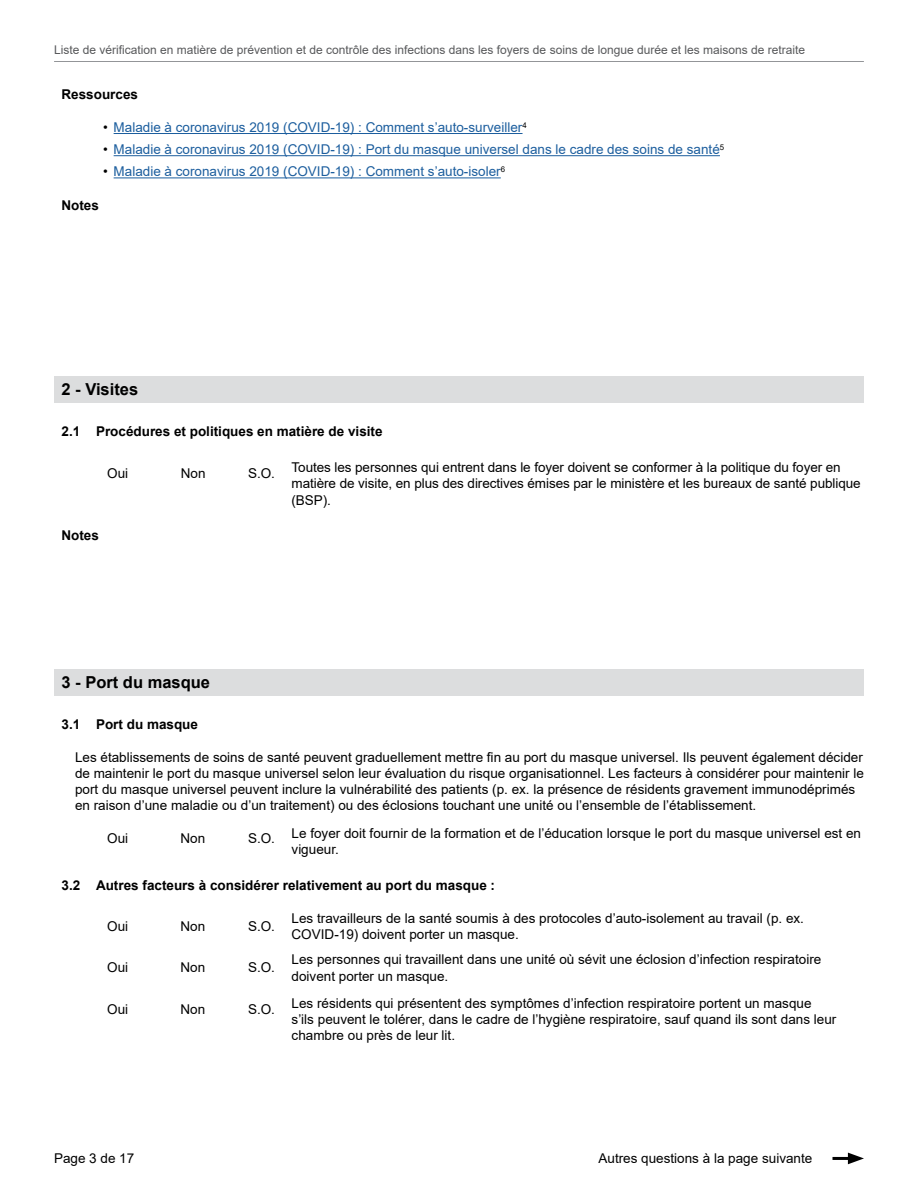
<style>
.page{position:relative;width:918px;height:1188px;background:#fff}
.page>*{position:absolute;margin:0;border:0;box-sizing:border-box;transform-origin:0 0}
.Heading_2_-_Number_list{font:700 16.5px "Dsspsq Arial";color:#000}
.Heading_2_-_Number_list-2{font:700 16.5px "Cfvkrg Arial";color:#000}
.Body_Text{font:13.5px/16.2px "Kdpddn Arial";color:#000}
.Body_Text-2{font:13.5px/16.2px "Bjkgrb Arial";color:#000}
.bullet{font:13.5px "Bjkgrb Arial";color:#1c5e9e}
.Body_text_-_number_list_1_1{font:700 13.5px "Dsspsq Arial";color:#000}
.t1{font:13.5px "Lqgrwr Arial";color:#000}
.Body_Text-3{font:700 13.5px "Dsspsq Arial";color:#000}
.t2{font:12px "Sfjdxx Arial";color:#58595b}
.s1{font-family:"Kdpddn Arial";color:#000}
.s2{font-family:"Dsspsq Arial"}
.s3{font-family:"Bjkgrb Arial"}
</style>
<div class="page">
<hr style="left:832px;top:1157px;width:22px;height:3px;background:#000">
<svg style="left:848px;top:1153px;width:16px;height:11px"></svg>
<hr style="left:54px;top:61px;width:810px;height:1px;background:#939598">
<hr style="left:114px;top:133px;width:409px;height:1px;background:#1c5e9e">
<hr style="left:114px;top:155px;width:606px;height:1px;background:#1c5e9e">
<hr style="left:114px;top:177px;width:387px;height:1px;background:#1c5e9e">
<div style="left:54px;top:376px;width:810px;height:27px;background:#dcddde"></div>
<div style="left:54px;top:669px;width:810px;height:27px;background:#dcddde"></div>
<p class="t2" style="left:54px;top:42px;width:753px">Liste de vérification en matière de prévention et de contrôle des infections dans les foyers de soins de longue durée et les maisons de retraite</p>
<p class="Body_Text-3" style="left:62px;top:85px;width:78px">Ressources</p>
<p class="bullet" style="left:103px;top:118px;width:425px"><span class="s1">•</span> Maladie à coronavirus 2019 (COVID-19) : Comment s’auto-surveiller<sup>4</sup></p>
<p class="bullet" style="left:103px;top:140px;width:623px"><span class="s1">•</span> Maladie à coronavirus 2019 (COVID-19) : Port du masque universel dans le cadre des soins de santé<sup>5</sup></p>
<p class="bullet" style="left:103px;top:162px;width:404px"><span class="s1">•</span> Maladie à coronavirus 2019 (COVID-19) : Comment s’auto-isoler<sup>6</sup></p>
<p class="Body_Text-3" style="left:62px;top:195px;width:39px">Notes</p>
<h2 class="Heading_2_-_Number_list-2" style="left:62px;top:378px;width:78px"><span class="s2">2 -</span> Visites</h2>
<p class="Body_text_-_number_list_1_1" style="left:62px;top:421px;width:323px">2.1 Procédures et politiques en matière de visite</p>
<p class="Body_Text-3" style="left:62px;top:526px;width:39px">Notes</p>
<p class="Body_Text" style="left:107px;top:465px;width:23px">Oui</p>
<p class="Body_Text" style="left:181px;top:465px;width:26px">Non</p>
<p class="Body_Text-2" style="left:248px;top:465px;width:29px">S.O.</p>
<p class="Body_Text" style="left:292px;top:459px;width:571px">Toutes les personnes qui entrent dans le foyer doivent se conformer à la politique du foyer en matière de visite, en plus des directives émises par le ministère et les bureaux de santé publique <span class="s3">(BSP).</span></p>
<h2 class="Heading_2_-_Number_list" style="left:62px;top:671px;width:150px">3 - Port du masque</h2>
<p class="Body_text_-_number_list_1_1" style="left:62px;top:714px;width:138px">3.1 Port du masque</p>
<p class="Body_Text-2" style="left:75px;top:749px;width:790px">Les établissements de soins de santé peuvent graduellement mettre fin au port du masque universel. Ils peuvent également décider de maintenir le port du masque universel selon leur évaluation du risque organisationnel. Les facteurs à considérer pour maintenir le port du masque universel peuvent inclure la vulnérabilité des patients (p. ex. la présence de résidents gravement immunodéprimés en raison d’une maladie ou d’un traitement) ou des éclosions touchant une unité ou l’ensemble de l’établissement.</p>
<p class="Body_Text" style="left:107px;top:830px;width:23px">Oui</p>
<p class="Body_Text" style="left:181px;top:830px;width:26px">Non</p>
<p class="Body_Text-2" style="left:248px;top:830px;width:29px">S.O.</p>
<p class="Body_Text" style="left:292px;top:825px;width:571px">Le foyer doit fournir de la formation et de l’éducation lorsque le port du masque universel est en <span class="s3">vigueur.</span></p>
<p class="Body_text_-_number_list_1_1" style="left:62px;top:876px;width:435px">3.2 Autres facteurs à considérer relativement au port du masque :</p>
<p class="Body_Text" style="left:107px;top:918px;width:23px">Oui</p>
<p class="Body_Text" style="left:107px;top:959px;width:23px">Oui</p>
<p class="Body_Text" style="left:107px;top:1001px;width:23px">Oui</p>
<p class="Body_Text" style="left:181px;top:918px;width:26px">Non</p>
<p class="Body_Text" style="left:181px;top:959px;width:26px">Non</p>
<p class="Body_Text" style="left:181px;top:1001px;width:26px">Non</p>
<p class="Body_Text-2" style="left:248px;top:918px;width:29px">S.O.</p>
<p class="Body_Text-2" style="left:248px;top:959px;width:29px">S.O.</p>
<p class="Body_Text-2" style="left:248px;top:1001px;width:29px">S.O.</p>
<p class="Body_Text-2" style="left:292px;top:910px;width:514px">Les travailleurs de la santé soumis à des protocoles d’auto-isolement au travail (p. ex.<br>COVID-19) doivent porter un masque.</p>
<p class="Body_Text" style="left:292px;top:951px;width:531px">Les personnes qui travaillent dans une unité où sévit une éclosion d’infection respiratoire <span class="s3">doivent porter un masque.</span></p>
<p class="Body_Text" style="left:292px;top:995px;width:546px">Les résidents qui présentent des symptômes d’infection respiratoire portent un masque s’ils peuvent le tolérer, dans le cadre de l’hygiène respiratoire, sauf quand ils sont dans leur <span class="s3">chambre ou près de leur lit.</span></p>
<p class="Body_Text" style="left:54px;top:1150px;width:82px">Page 3 de 17</p>
<p class="t1" style="left:598px;top:1149px;width:215px">Autres questions à la page suivante</p>
</div>
